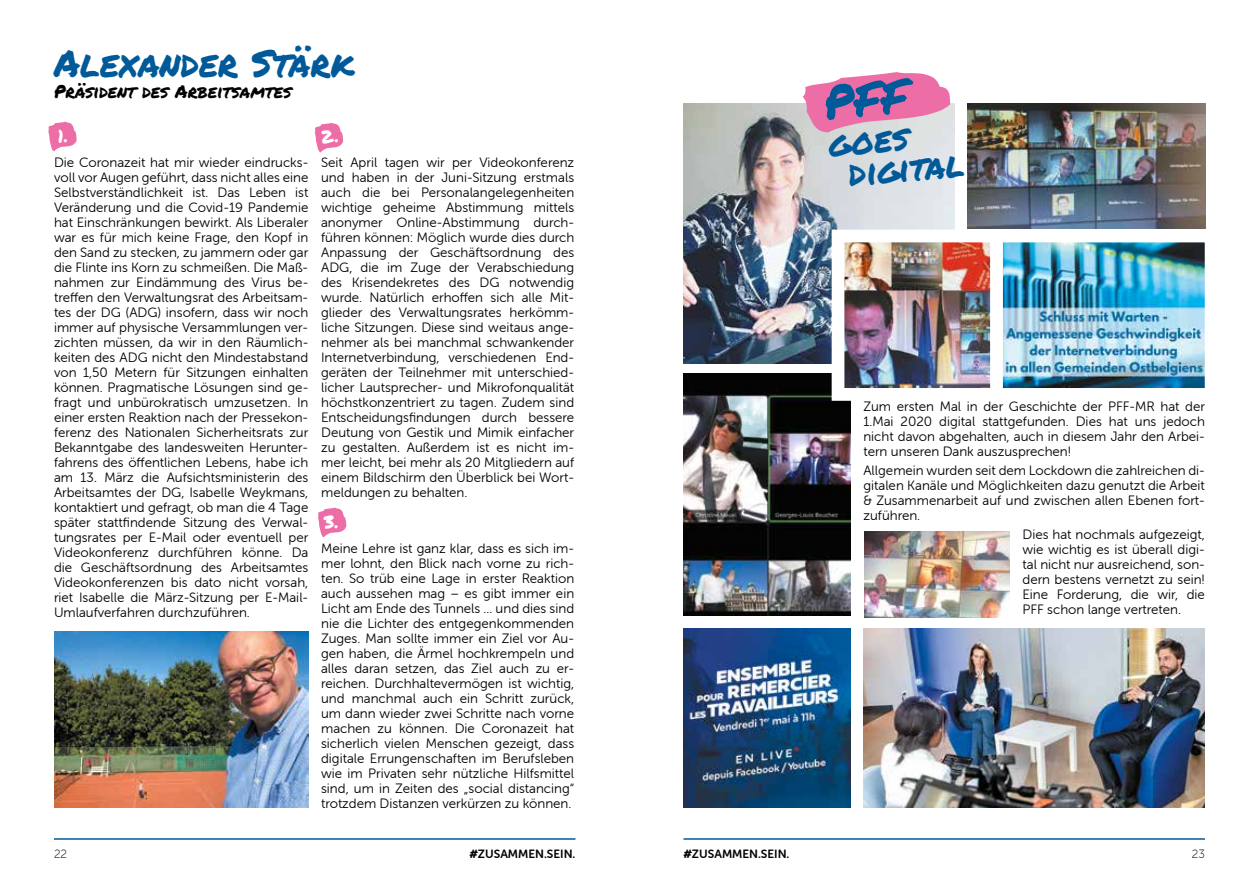
<style>
.page{position:relative;width:1259px;height:893px;background:#fff}
.page>*{position:absolute;margin:0;border:0;box-sizing:border-box;transform-origin:0 0}
.t1{font:37.5px "Permanent Marker";color:#005a9a}
.t2{font:35.4px/31px "Permanent Marker";color:#005a9a}
.t3{font:18px "Permanent Marker";color:#000}
.t4{font:13.5px/15px "Museo Sans Rounded 300";color:#000;text-align:justify}
.t5{font:12px "Museo Sans Rounded 700";color:#000}
.t6{font:12px "Museo Sans Rounded 100";color:#000}
.s1{font-family:"Permanent Marker"}
</style>
<div class="page">
<hr style="left:54px;top:838px;width:521px;height:2px;background:#005a9a">
<hr style="left:683px;top:838px;width:522px;height:2px;background:#005a9a">
<img style="left:967px;top:104px;width:238px;height:119px">
<img style="left:863px;top:628px;width:342px;height:180px">
<img style="left:683px;top:628px;width:167px;height:180px">
<img style="left:683px;top:104px;width:271px;height:259px">
<img style="left:683px;top:374px;width:167px;height:242px">
<img style="left:864px;top:531px;width:145px;height:86px">
<img style="left:825px;top:223px;width:381px;height:184px">
<img style="left:54px;top:632px;width:254px;height:176px">
<svg style="left:802px;top:72px;width:148px;height:60px;background:#ea94bb"></svg>
<svg style="left:48px;top:122px;width:29px;height:29px"></svg>
<svg style="left:315px;top:123px;width:28px;height:29px"></svg>
<svg style="left:318px;top:508px;width:28px;height:29px"></svg>
<h1 class="t1" style="left:54px;top:35px;width:302px">Alexander Stärk</h1>
<h3 class="t3" style="left:54px;top:78px;width:239px">Präsident des Arbeitsamtes</h3>
<p class="t4" style="left:54px;top:155px;width:256px">Die Coronazeit hat mir wieder eindrucks&shy;voll vor Augen geführt, dass nicht alles eine Selbstverständlichkeit ist. Das Leben ist Veränderung und die Covid-19 Pandemie hat Einschränkungen bewirkt. Als Liberaler war es für mich keine Frage, den Kopf in den Sand zu stecken, zu jammern oder gar die Flinte ins Korn zu schmeißen. Die Maß&shy;nahmen zur Eindämmung des Virus be&shy;treffen den Verwaltungsrat des Arbeitsam&shy;tes der DG (ADG) insofern, dass wir noch immer auf physische Versammlungen ver&shy;zichten müssen, da wir in den Räumlich&shy;keiten des ADG nicht den Mindestabstand von 1,50 Metern für Sitzungen einhalten können. Pragmatische Lösungen sind ge&shy;fragt und unbürokratisch umzusetzen. In einer ersten Reaktion nach der Pressekon&shy;ferenz des Nationalen Sicherheitsrats zur Bekanntgabe des landesweiten Herunter&shy;fahrens des öffentlichen Lebens, habe ich am 13. März die Aufsichtsministerin des Arbeitsamtes der DG, Isabelle Weykmans, kontaktiert und gefragt, ob man die 4 Tage später stattfindende Sitzung des Verwal&shy;tungsrates per E-Mail oder eventuell per Videokonferenz durchführen könne. Da die Geschäftsordnung des Arbeitsamtes Videokonferenzen bis dato nicht vorsah, riet Isabelle die März-Sitzung per E-Mail-Umlaufverfahren durchzuführen.</p>
<p class="t4" style="left:321px;top:155px;width:255px">Seit April tagen wir per Videokonferenz und haben in der Juni-Sitzung erstmals auch die bei Personalangelegenheiten wichtige geheime Abstimmung mittels anonymer Online-Abstimmung durch&shy;führen können: Möglich wurde dies durch Anpassung der Geschäftsordnung des ADG, die im Zuge der Verabschiedung des Krisendekretes des DG notwendig wurde. Natürlich erhoffen sich alle Mit&shy;glieder des Verwaltungsrates herkömm&shy;liche Sitzungen. Diese sind weitaus ange&shy;nehmer als bei manchmal schwankender Internetverbindung, verschiedenen End&shy;geräten der Teilnehmer mit unterschied&shy;licher Lautsprecher- und Mikrofonqualität höchstkonzentriert zu tagen. Zudem sind Entscheidungsfindungen durch bessere Deutung von Gestik und Mimik einfacher zu gestalten. Außerdem ist es nicht im&shy;mer leicht, bei mehr als 20 Mitgliedern auf einem Bildschirm den Überblick bei Wort&shy;meldungen zu behalten.</p>
<p class="t4" style="left:321px;top:541px;width:255px">Meine Lehre ist ganz klar, dass es sich im&shy;mer lohnt, den Blick nach vorne zu rich&shy;ten. So trüb eine Lage in erster Reaktion auch aussehen mag – es gibt immer ein Licht am Ende des Tunnels ... und dies sind nie die Lichter des entgegenkommenden Zuges. Man sollte immer ein Ziel vor Au&shy;gen haben, die Ärmel hochkrempeln und alles daran setzen, das Ziel auch zu er&shy;reichen. Durchhaltevermögen ist wichtig, und manchmal auch ein Schritt zurück, um dann wieder zwei Schritte nach vorne machen zu können. Die Coronazeit hat sicherlich vielen Menschen gezeigt, dass digitale Errungenschaften im Berufsleben wie im Privaten sehr nützliche Hilfsmittel sind, um in Zeiten des „social distancing“ trotzdem Distanzen verkürzen zu können.</p>
<h2 class="t2" style="left:844px;top:126px;width:118px;text-indent:-17px;rotate:-5deg">goes digital</h2>
<p class="t4" style="left:863px;top:399px;width:343px">Zum ersten Mal in der Geschichte der PFF-MR hat der 1.Mai 2020 digital stattgefunden. Dies hat uns jedoch nicht davon abgehalten, auch in diesem Jahr den Arbei&shy;tern unseren Dank auszusprechen!</p>
<p class="t4" style="left:863px;top:463px;width:343px">Allgemein wurden seit dem Lockdown die zahlreichen di&shy;gitalen Kanäle und Möglichkeiten dazu genutzt die Arbeit &amp; Zusammenarbeit auf und zwischen allen Ebenen fort&shy;zuführen.</p>
<p class="t4" style="left:1022px;top:527px;width:184px">Dies hat nochmals aufgezeigt, wie wichtig es ist überall digi&shy;tal nicht nur ausreichend, son&shy;dern bestens vernetzt zu sein!<br>Eine Forderung, die wir, die PFF schon lange vertreten.</p>
<p class="t6" style="left:54px;top:847px;width:15px">22</p>
<p class="t5" style="left:469px;top:847px;width:107px"><span class="s1">#</span>ZUSAMMEN.SEIN.</p>
<p class="t5" style="left:683px;top:847px;width:107px"><span class="s1">#</span>ZUSAMMEN.SEIN.</p>
<p class="t6" style="left:1191px;top:847px;width:15px">23</p>
</div>
